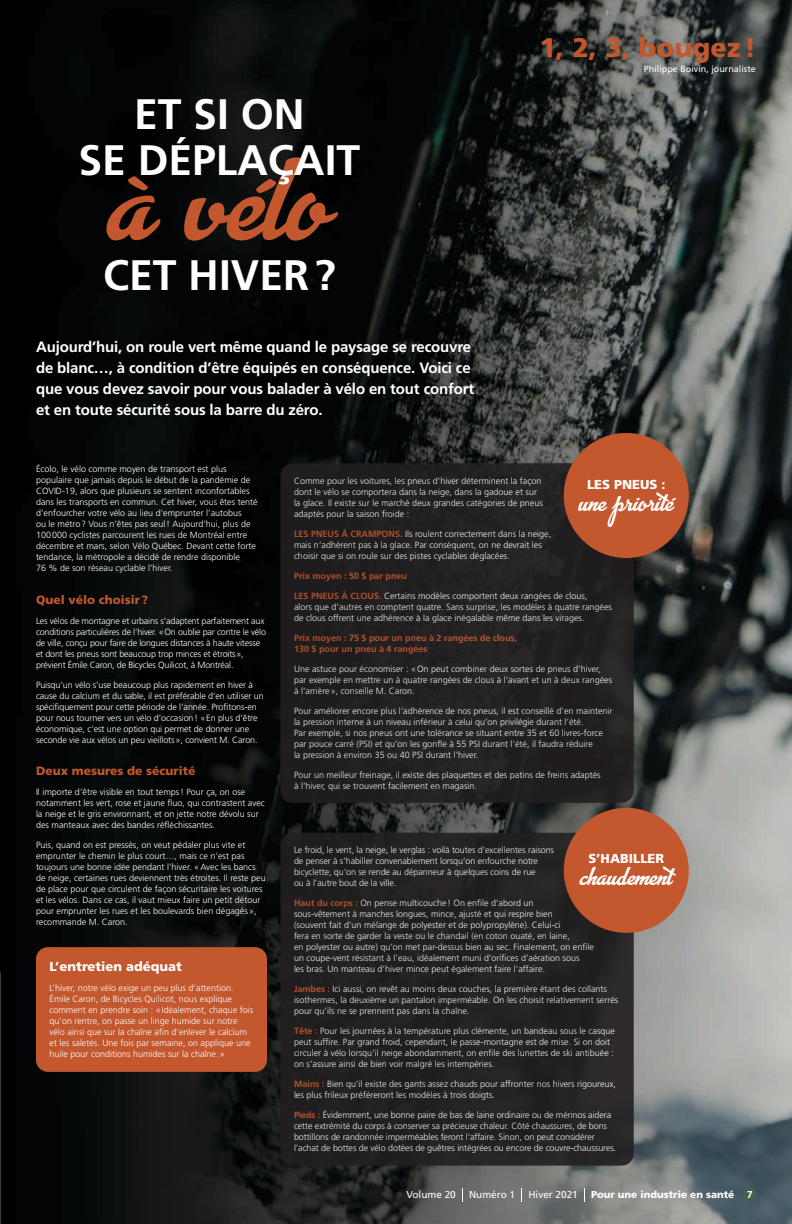
<style>
.page{position:relative;width:792px;height:1224px;background:#fff}
.page>*{position:absolute;margin:0;border:0;box-sizing:border-box;transform-origin:0 0}
.t1{font:700 95.9px "Advertising Script";color:#c3572e}
.t2{font:700 42.6px/45.8px "Frutiger";color:#fff;text-align:center}
.t3{font:900 27px "Frutiger";color:#c3572e}
.t4{font:700 21px "Advertising Script";color:#fff}
.t5{font:700 15px/21px "Frutiger";letter-spacing:-.01em;color:#fff}
.t6{font:900 13px "Frutiger";color:#fff}
.t7{font:900 12px "Frutiger";color:#c3572e}
.t8{font:10px "Frutiger";color:#fff}
.t9{font:900 10px "Frutiger";color:#fff}
.t10{font:700 10px "Gotham Narrow";color:#fff}
.t11{font:300 9px/11px "Frutiger";color:#fff}
.t12{font:300 9px/11px "Frutiger";letter-spacing:-.02em;color:#fff}
.t13{font:700 9px/11px "Frutiger";color:#c3572e}
.t14{font:9px "Frutiger";color:#fff}
.s1{font-weight:700;color:#c3572e}
.s2{color:#231f20}
</style>
<div class="page">
<img style="left:0;top:0;width:792px;height:1224px">
<div style="left:280px;top:833px;width:354px;height:333px;background:#231f20;border-radius:12px"></div>
<div style="left:280px;top:463px;width:354px;height:340px;background:#231f20;border-radius:12px"></div>
<div style="left:36px;top:947px;width:231px;height:125px;background:#c3572e;border-radius:12px"></div>
<div style="left:743px;top:1187px;width:14px;height:14px;background:#456050;border-radius:50%"></div>
<svg style="left:462px;top:1188px;width:1px;height:14px"></svg>
<svg style="left:521px;top:1188px;width:1px;height:14px"></svg>
<svg style="left:584px;top:1188px;width:1px;height:14px"></svg>
<div style="left:564px;top:433px;width:125px;height:125px;background:#c3572e;border-radius:50%"></div>
<div style="left:564px;top:808px;width:125px;height:125px;background:#c3572e;border-radius:50%"></div>
<h2 class="t2" style="left:78px;top:91px;width:283px">ET SI ON<br>SE DÉPLAÇAIT</h2>
<h1 class="t1" style="left:109px;top:151px;width:223px">à vélo</h1>
<h2 class="t2" style="left:103px;top:252px;width:234px">CET HIVER?</h2>
<h3 class="t5" style="left:36px;top:336px;width:440px">Aujourd’hui, on roule vert même quand le paysage se recouvre de blanc…, à condition d’être équipés en conséquence. Voici ce que vous devez savoir pour vous balader à vélo en tout confort et en toute sécurité sous la barre du zéro.</h3>
<h3 class="t3" style="left:539px;top:31px;width:218px">1, 2, 3, bougez!</h3>
<p class="t14" style="left:644px;top:64px;width:114px">Philippe Boivin, journaliste</p>
<p class="t11" style="left:36px;top:464px;width:223px">Écolo, le vélo comme moyen de transport est plus populaire que jamais depuis le début de la pandémie de COVID-19, alors que plusieurs se sentent inconfortables dans les transports en commun. Cet hiver, vous êtes tenté d’enfourcher votre vélo au lieu d’emprunter l’autobus<br>ou le métro? Vous n’êtes pas seul! Aujourd’hui, plus de 100000 cyclistes parcourent les rues de Montréal entre décembre et mars, selon Vélo Québec. Devant cette forte tendance, la métropole a décidé de rendre disponible<br>76 % de son réseau cyclable l’hiver.</p>
<h3 class="t7" style="left:36px;top:592px;width:114px">Quel vélo choisir?</h3>
<p class="t12" style="left:36px;top:615px;width:232px">Les vélos de montagne et urbains s’adaptent parfaitement aux conditions particulières de l’hiver. «On oublie par contre le vélo de ville, conçu pour faire de longues distances à haute vitesse et dont les pneus sont beaucoup trop minces et étroits», prévient Émile Caron, de Bicycles Quilicot, à Montréal.</p>
<p class="t11" style="left:36px;top:679px;width:229px">Puisqu’un vélo s’use beaucoup plus rapidement en hiver à cause du calcium et du sable, il est préférable d’en utiliser un spécifiquement pour cette période de l’année. Profitons-en pour nous tourner vers un vélo d’occasion! «En plus d’être économique, c’est une option qui permet de donner une seconde vie aux vélos un peu vieillots», convient M. Caron.</p>
<h3 class="t7" style="left:36px;top:764px;width:161px">Deux mesures de sécurité</h3>
<p class="t11" style="left:36px;top:786px;width:230px">Il importe d’être visible en tout temps! Pour ça, on ose notamment les vert, rose et jaune fluo, qui contrastent avec la neige et le gris environnant, et on jette notre dévolu sur des manteaux avec des bandes réfléchissantes.</p>
<p class="t11" style="left:36px;top:839px;width:231px">Puis, quand on est pressés, on veut pédaler plus vite et emprunter le chemin le plus court…, mais ce n’est pas toujours une bonne idée pendant l’hiver. «Avec les bancs de neige, certaines rues deviennent très étroites. Il reste peu de place pour que circulent de façon sécuritaire les voitures et les vélos. Dans ce cas, il vaut mieux faire un petit détour pour emprunter les rues et les boulevards bien dégagés», recommande M. Caron.</p>
<h3 class="t6" style="left:50px;top:958px;width:134px">L’entretien adéquat</h3>
<p class="t11" style="left:50px;top:982px;width:205px">L’hiver, notre vélo exige un peu plus d’attention.<br>Émile Caron, de Bicycles Quilicot, nous explique comment en prendre soin : «Idéalement, chaque fois qu’on rentre, on passe un linge humide sur notre vélo ainsi que sur la chaîne afin d’enlever le calcium et les saletés. Une fois par semaine, on applique une huile pour conditions humides sur la chaîne.»</p>
<p class="t11" style="left:294px;top:475px;width:250px">Comme pour les voitures, les pneus d’hiver déterminent la façon dont le vélo se comportera dans la neige, dans la gadoue et sur la glace. Il existe sur le marché deux grandes catégories de pneus adaptés pour la saison froide :</p>
<p class="t11" style="left:294px;top:528px;width:259px"><span class="s1">LES PNEUS À CRAMPONS.</span> Ils roulent correctement dans la neige, mais n’adhèrent pas à la glace. Par conséquent, on ne devrait les choisir que si on roule sur des pistes cyclables déglacées.</p>
<p class="t13" style="left:294px;top:570px;width:115px">Prix moyen : 50 $ par pneu</p>
<p class="t11" style="left:294px;top:590px;width:320px"><span class="s1">LES PNEUS À CLOUS.</span> Certains modèles comportent deux rangées de clous,<br>alors que d’autres en comptent quatre. Sans surprise, les modèles à quatre rangées de clous offrent une adhérence à la glace inégalable même dans les virages.<span class="s2">.</span></p>
<p class="t13" style="left:294px;top:632px;width:225px">Prix moyen : 75 $ pour un pneu à 2 rangées de clous,<br>130 $ pour un pneu à 4 rangées</p>
<p class="t11" style="left:294px;top:663px;width:320px">Une astuce pour économiser : «On peut combiner deux sortes de pneus d’hiver, par exemple en mettre un à quatre rangées de clous à l’avant et un à deux rangées à l’arrière», conseille M. Caron.</p>
<p class="t11" style="left:294px;top:705px;width:320px">Pour améliorer encore plus l’adhérence de nos pneus, il est conseillé d’en maintenir la pression interne à un niveau inférieur à celui qu’on privilégie durant l’été.<br>Par exemple, si nos pneus ont une tolérance se situant entre 35 et 60 livres-force par pouce carré (PSI) et qu’on les gonfle à 55 PSI durant l’été, il faudra réduire<br>la pression à environ 35 ou 40 PSI durant l’hiver.</p>
<p class="t11" style="left:294px;top:769px;width:308px">Pour un meilleur freinage, il existe des plaquettes et des patins de freins adaptés à l’hiver, qui se trouvent facilement en magasin.</p>
<h3 class="t6" style="left:587px;top:476px;width:80px">LES PNEUS :</h3>
<h3 class="t4" style="left:579px;top:491px;width:96px">une priorité</h3>
<p class="t11" style="left:294px;top:845px;width:262px">Le froid, le vent, la neige, le verglas : voilà toutes d’excellentes raisons de penser à s’habiller convenablement lorsqu’on enfourche notre bicyclette, qu’on se rende au dépanneur à quelques coins de rue<br>ou à l’autre bout de la ville.</p>
<p class="t11" style="left:294px;top:898px;width:301px"><span class="s1">Haut du corps :</span> On pense multicouche! On enfile d’abord un<br>sous-vêtement à manches longues, mince, ajusté et qui respire bien<br>(souvent fait d’un mélange de polyester et de polypropylène). Celui-ci<br>fera en sorte de garder la veste ou le chandail (en coton ouaté, en laine,<br>en polyester ou autre) qu’on met par-dessus bien au sec. Finalement, on enfile un coupe-vent résistant à l’eau, idéalement muni d’orifices d’aération sous<br>les bras. Un manteau d’hiver mince peut également faire l’affaire.</p>
<p class="t11" style="left:294px;top:984px;width:326px"><span class="s1">Jambes :</span> Ici aussi, on revêt au moins deux couches, la première étant des collants isothermes, la deuxième un pantalon imperméable. On les choisit relativement serrés pour qu’ils ne se prennent pas dans la chaîne.</p>
<p class="t11" style="left:294px;top:1026px;width:323px"><span class="s1">Tête :</span> Pour les journées à la température plus clémente, un bandeau sous le casque peut suffire. Par grand froid, cependant, le passe-montagne est de mise. Si on doit circuler à vélo lorsqu’il neige abondamment, on enfile des lunettes de ski antibuée : on s’assure ainsi de bien voir malgré les intempéries.</p>
<p class="t11" style="left:294px;top:1079px;width:324px"><span class="s1">Mains :</span> Bien qu’il existe des gants assez chauds pour affronter nos hivers rigoureux, les plus frileux préféreront les modèles à trois doigts.</p>
<p class="t11" style="left:294px;top:1110px;width:324px"><span class="s1">Pieds :</span> Évidemment, une bonne paire de bas de laine ordinaire ou de mérinos aidera cette extrémité du corps à conserver sa précieuse chaleur. Côté chaussures, de bons bottillons de randonnée imperméables feront l’affaire. Sinon, on peut considérer l’achat de bottes de vélo dotées de guêtres intégrées ou encore de couvre-chaussures.</p>
<h3 class="t6" style="left:588px;top:851px;width:77px">S’HABILLER</h3>
<h3 class="t4" style="left:580px;top:866px;width:94px">chaudement</h3>
<p class="t8" style="left:406px;top:1189px;width:51px">Volume 20</p>
<p class="t8" style="left:469px;top:1189px;width:48px">Numéro 1</p>
<p class="t8" style="left:528px;top:1189px;width:51px">Hiver 2021</p>
<p class="t9" style="left:591px;top:1189px;width:145px">Pour une industrie en santé</p>
<p class="t10" style="left:747px;top:1188px;width:7px">7</p>
</div>
